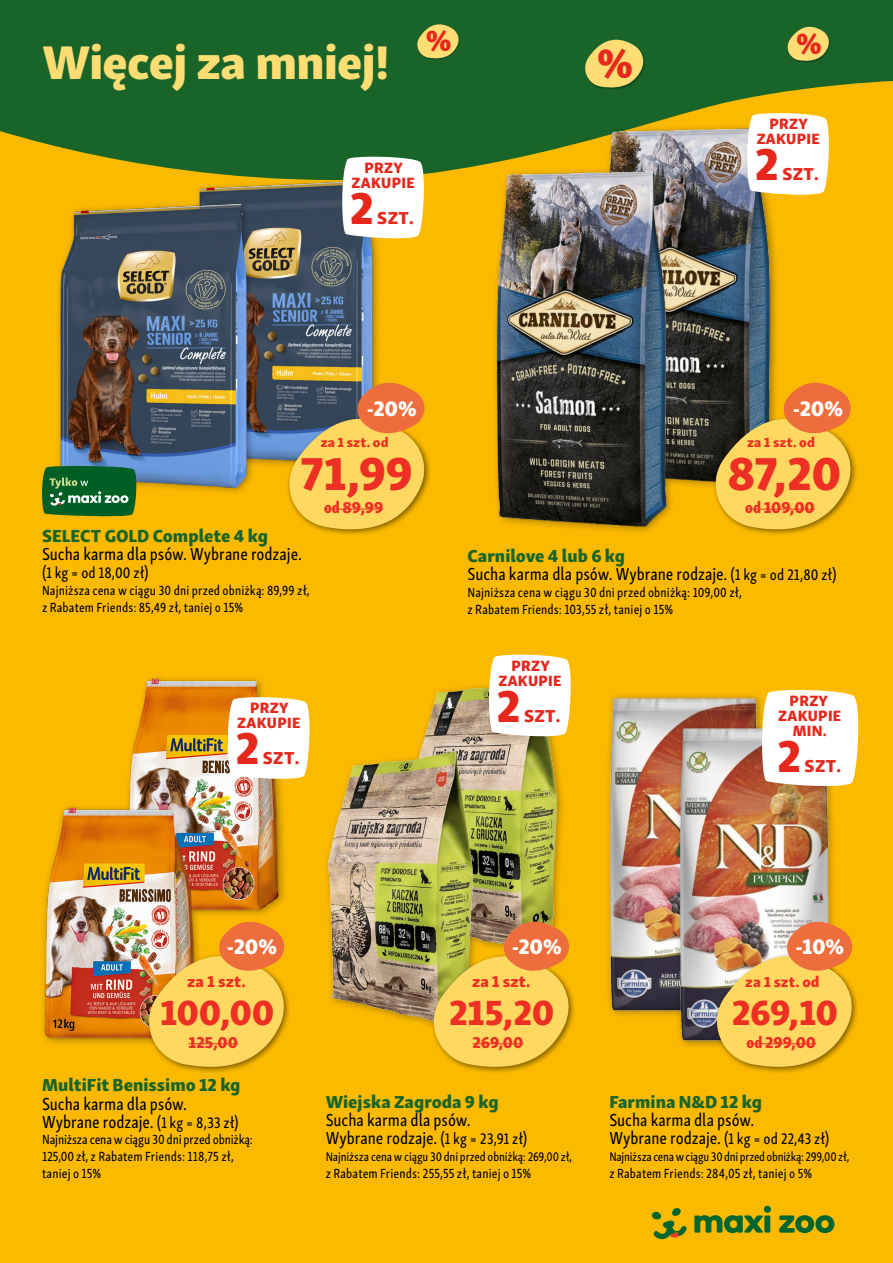
<style>
.page{position:relative;width:893px;height:1263px;background:#fff}
.page>*{position:absolute;margin:0;border:0;box-sizing:border-box;transform-origin:0 0}
.t1{font:48.6px "FNMZ Skolar Sans Latn Eb";letter-spacing:-.01em;color:#ffdd75}
.Price_y_Small_Price_digital{font:47.55px "FNMZ Skolar Sans Latn Eb";letter-spacing:-.01em;color:#ee2f24}
.Promotion_teaser_big_additional_line2{font:46.05px "FNMZ Skolar Sans Latn Eb";color:#e5271c}
.Price_y_Small_Price_digital-2{font:36px "FNMZ Skolar Sans Latn Eb";letter-spacing:-.015em;color:#ee2f24}
.Price_y_Small_Discount_digital{font:21.6px "FNMZ Skolar Sans Latn Eb";letter-spacing:-.01em;color:#fff}
.Product_Name{font:17.85px/18px "FNMZ Skolar Sans Latn Cp Me";color:#000}
.Product_Name-2{font:17.85px "FNMZ Skolar Sans Latn Eb";color:#196428}
.Promotion_teaser_big_additional_line2-2{font:17.85px "FNMZ Skolar Sans Latn Eb";letter-spacing:.02em;color:#e5271c}
.Price_y_Small_Original_Price_digital{font:16.2px "FNMZ Skolar Sans Latn Eb";color:#ee2f24}
.Price_y_Small_add_on_ab___je_digital{font:16.2px "FNMZ Skolar Sans Latn Eb";letter-spacing:.005em;color:#ee2f24}
.Product_Name-3{font:15.75px "FNMZ Skolar Sans Latn Cp Me";letter-spacing:.005em;color:#000}
.Promotion_teaser_big_additional_line2-3{font:15.3px/15px "FNMZ Skolar Sans Latn Eb";letter-spacing:.02em;color:#e5271c;text-align:center}
.Price_y_Small_add_on_ab___je_digital-2{font:15px "FNMZ Skolar Sans Latn Eb";letter-spacing:.01em;color:#ee2f24}
.Product_Name-4{font:13.65px/16.8px "FNMZ Skolar Sans Latn Cp Me";letter-spacing:.01em;color:#000}
.Price_y_Small_add_on_ab___je_digital-3{font:13.65px "FNMZ Skolar Sans Latn Eb";letter-spacing:.015em;color:#ee2f24}
.Product_Name-5{font:12.9px "FNMZ Skolar Sans Latn Cp Me";letter-spacing:-.01em;color:#000}
.s1{font-family:"FNMZ Skolar Sans Latn Cp Eb"}
.s2{font-size:15.75px}
</style>
<div class="page">
<div style="left:0;top:0;width:892px;height:1263px;background:#fbba00"></div>
<svg style="left:0;top:0;width:892px;height:171px;background:#2d6b24"></svg>
<div style="left:585px;top:40px;width:60px;height:50px;background:#196428"></div>
<div style="left:417px;top:24px;width:43px;height:36px;background:#196428"></div>
<img style="left:116px;top:156px;width:329px;height:227px">
<img style="left:58px;top:178px;width:262px;height:316px">
<img style="left:128px;top:677px;width:153px;height:234px">
<img style="left:42px;top:802px;width:155px;height:238px">
<img style="left:420px;top:686px;width:140px;height:236px">
<img style="left:326px;top:747px;width:150px;height:278px">
<div style="left:492px;top:122px;width:288px;height:413px;background:#000;opacity:.35"></div>
<img style="left:591px;top:128px;width:189px;height:358px">
<img style="left:492px;top:171px;width:187px;height:358px">
<img style="left:608px;top:695px;width:151px;height:321px">
<img style="left:669px;top:717px;width:165px;height:330px">
<svg style="left:42px;top:466px;width:94px;height:50px;background:#227239"></svg>
<div style="left:711px;top:415px;width:146px;height:122px;background:#000;opacity:.5"></div>
<svg style="left:713px;top:383px;width:142px;height:149px;background:#d6a843"></svg>
<hr style="left:745px;top:509px;width:69px;height:1px;background:#ee2f24">
<div style="left:285px;top:415px;width:146px;height:122px;background:#000;opacity:.5"></div>
<svg style="left:287px;top:383px;width:142px;height:149px;background:#d6ac50"></svg>
<hr style="left:324px;top:509px;width:59px;height:1px;background:#ee2f24">
<svg style="left:340px;top:155px;width:87px;height:86px;background:#e9eadb"></svg>
<svg style="left:745px;top:111px;width:86px;height:87px;background:#f9f2dc"></svg>
<div style="left:145px;top:952px;width:146px;height:122px;background:#000;opacity:.5"></div>
<svg style="left:147px;top:922px;width:142px;height:147px;background:#f2bc4e"></svg>
<hr style="left:189px;top:1043px;width:49px;height:1px;background:#ee2f24">
<div style="left:430px;top:952px;width:145px;height:122px;background:#000;opacity:.5"></div>
<svg style="left:431px;top:922px;width:142px;height:147px;background:#e9b948"></svg>
<hr style="left:472px;top:1043px;width:51px;height:1px;background:#ee2f24">
<svg style="left:226px;top:695px;width:84px;height:87px;background:#fbf2e1"></svg>
<svg style="left:487px;top:654px;width:84px;height:85px;background:#faf4e5"></svg>
<svg style="left:759px;top:689px;width:100px;height:101px;background:#f9efdf"></svg>
<div style="left:713px;top:952px;width:145px;height:122px;background:#000;opacity:.5"></div>
<svg style="left:714px;top:922px;width:142px;height:147px;background:#ecba57"></svg>
<hr style="left:746px;top:1043px;width:70px;height:1px;background:#ee2f24">
<svg style="left:651px;top:1208px;width:35px;height:31px"></svg>
<svg style="left:694px;top:1206px;width:140px;height:27px"></svg>
<svg style="left:787px;top:27px;width:43px;height:35px;background:#beb95e"></svg>
<svg style="left:584px;top:40px;width:61px;height:49px"></svg>
<svg style="left:416px;top:24px;width:44px;height:35px"></svg>
<h1 class="t1" style="left:43px;top:21px;width:348px">Więcej za mniej!</h1>
<p class="Promotion_teaser_big_additional_line2-3" style="left:351px;top:158px;width:65px">PRZY<br>ZAKUPIE</p>
<p class="Promotion_teaser_big_additional_line2" style="left:349px;top:169px;width:26px">2</p>
<p class="Promotion_teaser_big_additional_line2-2" style="left:377px;top:202px;width:38px">SZT.</p>
<p class="Promotion_teaser_big_additional_line2-3" style="left:756px;top:115px;width:65px">PRZY<br>ZAKUPIE</p>
<p class="Promotion_teaser_big_additional_line2" style="left:754px;top:125px;width:26px">2</p>
<p class="Promotion_teaser_big_additional_line2-2" style="left:782px;top:159px;width:38px">SZT.</p>
<p class="Price_y_Small_Discount_digital" style="left:366px;top:390px;width:51px">-20%</p>
<p class="Price_y_Small_add_on_ab___je_digital-3" style="left:321px;top:431px;width:69px">za 1 szt. od</p>
<p class="Price_y_Small_Price_digital" style="left:300px;top:433px;width:114px">71,99</p>
<p class="Price_y_Small_Original_Price_digital" style="left:324px;top:494px;width:61px"><span class="s1">od</span> 89,99</p>
<p class="Product_Name-2" style="left:42px;top:520px;width:227px">SELECT GOLD Complete 4 kg</p>
<p class="Product_Name" style="left:42px;top:544px;width:261px">Sucha karma dla psów. Wybrane rodzaje.</p>
<p class="Product_Name-3" style="left:42px;top:561px;width:108px">(1 kg = od 18,00 zł)</p>
<p class="Product_Name-4" style="left:42px;top:581px;width:269px">Najniższa cena w ciągu 30 dni przed obniżką: 89,99 zł,</p>
<p class="Product_Name-4" style="left:42px;top:598px;width:203px">z Rabatem Friends: 85,49 zł, taniej o 15%</p>
<p class="Promotion_teaser_big_additional_line2-3" style="left:237px;top:699px;width:65px">PRZY<br>ZAKUPIE</p>
<p class="Promotion_teaser_big_additional_line2" style="left:235px;top:709px;width:26px">2</p>
<p class="Promotion_teaser_big_additional_line2-2" style="left:263px;top:743px;width:38px">SZT.</p>
<p class="Price_y_Small_Discount_digital" style="left:793px;top:390px;width:51px">-20%</p>
<p class="Price_y_Small_add_on_ab___je_digital-3" style="left:747px;top:431px;width:69px">za 1 szt. od</p>
<p class="Price_y_Small_Price_digital" style="left:727px;top:433px;width:115px">87,20</p>
<p class="Price_y_Small_Original_Price_digital" style="left:745px;top:494px;width:71px"><span class="s1">od</span> 109,00</p>
<p class="Product_Name-2" style="left:467px;top:540px;width:159px">Carnilove 4 lub 6 kg</p>
<p class="Product_Name" style="left:467px;top:564px;width:370px">Sucha karma dla psów. Wybrane rodzaje. <span class="s2">(1 kg = od 21,80 zł)</span></p>
<p class="Product_Name-4" style="left:467px;top:583px;width:276px">Najniższa cena w ciągu 30 dni przed obniżką: 109,00 zł,</p>
<p class="Product_Name-4" style="left:467px;top:600px;width:207px">z Rabatem Friends: 103,55 zł, taniej o 15%</p>
<p class="Promotion_teaser_big_additional_line2-3" style="left:498px;top:656px;width:65px">PRZY<br>ZAKUPIE</p>
<p class="Promotion_teaser_big_additional_line2" style="left:496px;top:667px;width:26px">2</p>
<p class="Promotion_teaser_big_additional_line2-2" style="left:524px;top:700px;width:38px">SZT.</p>
<p class="Promotion_teaser_big_additional_line2-3" style="left:778px;top:692px;width:65px">PRZY<br>ZAKUPIE<br>MIN.</p>
<p class="Promotion_teaser_big_additional_line2" style="left:777px;top:717px;width:26px">2</p>
<p class="Promotion_teaser_big_additional_line2-2" style="left:804px;top:751px;width:38px">SZT.</p>
<p class="Price_y_Small_Discount_digital" style="left:227px;top:928px;width:51px">-20%</p>
<p class="Price_y_Small_add_on_ab___je_digital" style="left:187px;top:968px;width:60px">za 1 szt.</p>
<p class="Price_y_Small_Price_digital-2" style="left:160px;top:982px;width:116px">100,00</p>
<p class="Price_y_Small_Original_Price_digital" style="left:189px;top:1029px;width:51px">125,00</p>
<p class="Price_y_Small_Discount_digital" style="left:511px;top:928px;width:51px">-20%</p>
<p class="Price_y_Small_add_on_ab___je_digital" style="left:472px;top:968px;width:60px">za 1 szt.</p>
<p class="Price_y_Small_Price_digital-2" style="left:449px;top:982px;width:107px">215,20</p>
<p class="Price_y_Small_Original_Price_digital" style="left:472px;top:1029px;width:52px">269,00</p>
<p class="Price_y_Small_Discount_digital" style="left:795px;top:928px;width:50px">-10%</p>
<p class="Price_y_Small_add_on_ab___je_digital-2" style="left:745px;top:969px;width:76px">za 1 szt. od</p>
<p class="Price_y_Small_Price_digital-2" style="left:731px;top:982px;width:108px">269,10</p>
<p class="Price_y_Small_Original_Price_digital" style="left:746px;top:1029px;width:71px"><span class="s1">od</span> 299,00</p>
<p class="Product_Name-2" style="left:42px;top:1070px;width:200px">MultiFit Benissimo 12 kg</p>
<p class="Product_Name" style="left:42px;top:1093px;width:198px">Sucha karma dla psów.<br>Wybrane rodzaje. <span class="s2">(1 kg = 8,33 zł)</span></p>
<p class="Product_Name-4" style="left:42px;top:1130px;width:212px">Najniższa cena w ciągu 30 dni przed obniżką:<br>125,00 zł, z Rabatem Friends: 118,75 zł, taniej o 15%</p>
<p class="Product_Name-2" style="left:326px;top:1086px;width:174px">Wiejska Zagroda 9 kg</p>
<p class="Product_Name" style="left:326px;top:1110px;width:203px">Sucha karma dla psów.<br>Wybrane rodzaje. <span class="s2">(1 kg = 23,91 zł)</span></p>
<p class="Product_Name-5" style="left:326px;top:1147px;width:248px">Najniższa cena w ciągu 30 dni przed obniżką: 269,00 zł,</p>
<p class="Product_Name-4" style="left:326px;top:1164px;width:207px">z Rabatem Friends: 255,55 zł, taniej o 15%</p>
<p class="Product_Name-2" style="left:609px;top:1086px;width:154px">Farmina N&amp;D 12 kg</p>
<p class="Product_Name" style="left:609px;top:1110px;width:221px">Sucha karma dla psów.<br>Wybrane rodzaje. <span class="s2">(1 kg = od 22,43 zł)</span></p>
<p class="Product_Name-5" style="left:609px;top:1147px;width:241px">Najniższa cena w ciągu 30 dni przed obniżką: 299,00 zł,</p>
<p class="Product_Name-4" style="left:609px;top:1164px;width:204px">z Rabatem Friends: 284,05 zł, taniej o 5%</p>
</div>
